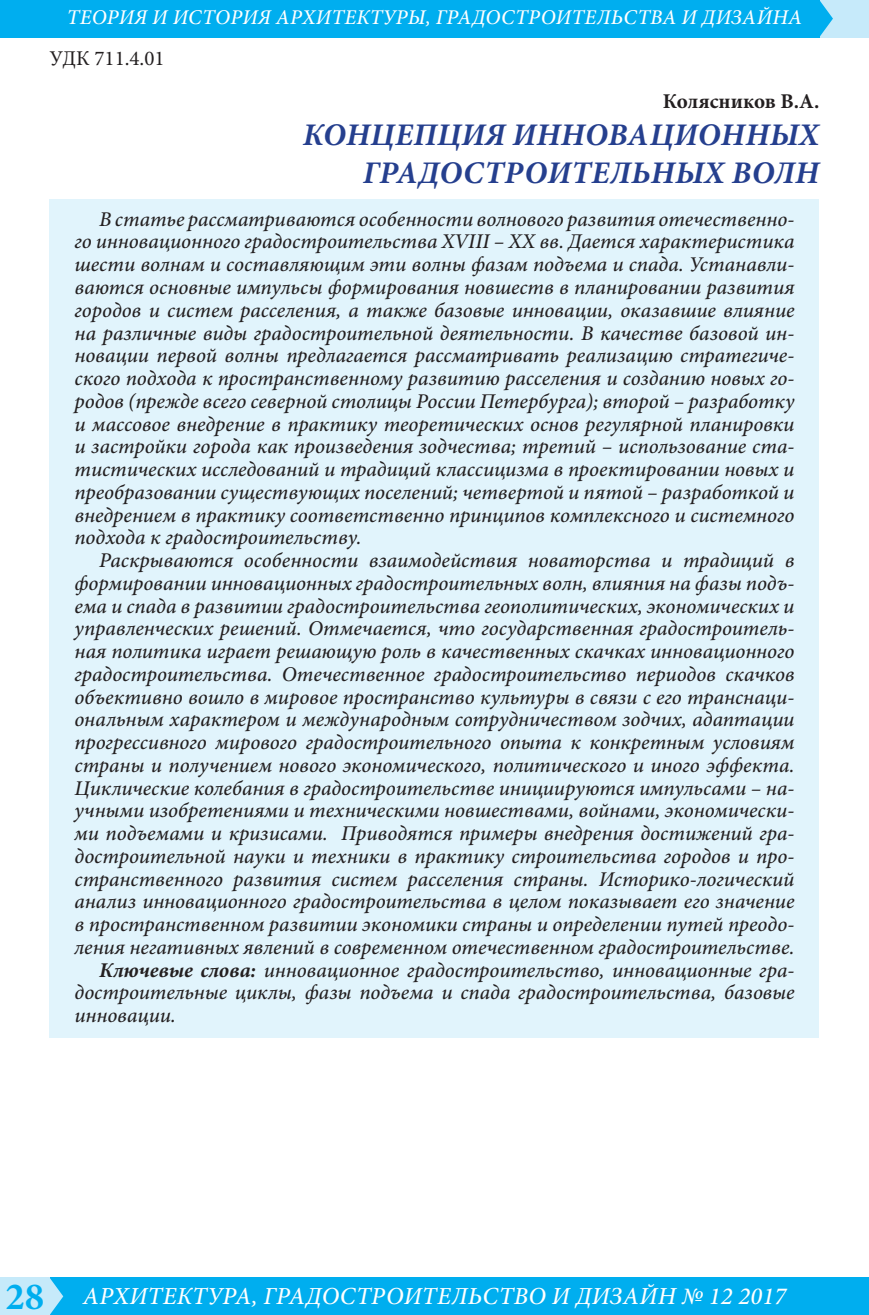
<style>
.page{position:relative;width:869px;height:1315px;background:#fff}
.page>*{position:absolute;margin:0;border:0;box-sizing:border-box;transform-origin:0 0}
.Заголовок{font:italic 700 31.5px/37.8px "Minion Pro";letter-spacing:.01em;color:#253f8e;text-align:right}
.Номер_страницы{font:italic 500 24.5px "Minion Pro";letter-spacing:.01em;color:#fff}
.Аннотация{font:italic 500 21px/22.8px "Minion Pro";color:#231f20;text-align:justify}
.t1{font:italic 500 21px "Minion Pro";letter-spacing:.01em;color:#fff}
.Автор{font:700 21px "Minion Pro";letter-spacing:-.005em;color:#231f20}
.УДК-ББК{font:21px "Minion Pro";color:#231f20}
.s1{font-weight:700}
.s2{font-weight:700;font-style:normal;font-size:38.5px;color:#00aeef}
</style>
<div class="page">
<div style="left:46px;top:1277px;width:822px;height:38px;background:#00aeef"></div>
<div style="left:819px;top:0;width:49px;height:37px;background:#c6eafa"></div>
<div style="left:0;top:1277px;width:50px;height:38px;background:#c6eafa"></div>
<div style="left:0;top:0;width:819px;height:37px;background:#00aeef"></div>
<svg style="left:50px;top:1278px;width:13px;height:37px"></svg>
<svg style="left:819px;top:0;width:13px;height:37px"></svg>
<div style="left:49px;top:199px;width:769px;height:838px;background:#e1f4fc"></div>
<p class="t1" style="left:67px;top:3px;width:736px">ТЕОРИЯ И ИСТОРИЯ АРХИТЕКТУРЫ, ГРАДОСТРОИТЕЛЬСТВА И ДИЗАЙНА</p>
<p class="УДК-ББК" style="left:50px;top:44px;width:116px">УДК 711.4.01</p>
<p class="Автор" style="left:662px;top:86px;width:158px">Колясников В.А.</p>
<p class="Заголовок" style="left:302px;top:116px;width:517px">КОНЦЕПЦИЯ ИННОВАЦИОННЫХ<br>ГРАДОСТРОИТЕЛЬНЫХ ВОЛН</p>
<p class="Аннотация" style="left:74px;top:207px;width:721px;text-indent:25px">В статье рассматриваются особенности волнового развития отечественно&shy;го инновационного градостроительства XVIII – XX вв. Дается характеристика шести волнам и составляющим эти волны фазам подъема и спада. Устанавли&shy;ваются основные импульсы формирования новшеств в планировании развития городов и систем расселения, а также базовые инновации, оказавшие влияние на различные виды градостроительной деятельности. В качестве базовой ин&shy;новации первой волны предлагается рассматривать реализацию стратегиче&shy;ского подхода к пространственному развитию расселения и созданию новых го&shy;родов (прежде всего северной столицы России Петербурга); второй – разработку и массовое внедрение в практику теоретических основ регулярной планировки и застройки города как произведения зодчества; третий – использование ста&shy;тистических исследований и традиций классицизма в проектировании новых и преобразовании существующих поселений; четвертой и пятой – разработкой и внедрением в практику соответственно принципов комплексного и системного подхода к градостроительству.</p>
<p class="Аннотация" style="left:74px;top:549px;width:721px;text-indent:25px">Раскрываются особенности взаимодействия новаторства и традиций в формировании инновационных градостроительных волн, влияния на фазы подъ&shy;ема и спада в развитии градостроительства геополитических, экономических и управленческих решений. Отмечается, что государственная градостроитель&shy;ная политика играет решающую роль в качественных скачках инновационного градостроительства. Отечественное градостроительство периодов скачков объективно вошло в мировое пространство культуры в связи с его транснаци&shy;ональным характером и международным сотрудничеством зодчих, адаптации прогрессивного мирового градостроительного опыта к конкретным условиям страны и получением нового экономического, политического и иного эффекта.<br>Циклические колебания в градостроительстве инициируются импульсами – на&shy;учными изобретениями и техническими новшествами, войнами, экономически&shy;ми подъемами и кризисами. Приводятся примеры внедрения достижений гра&shy;достроительной науки и техники в практику строительства городов и про&shy;странственного развития систем расселения страны. Историко-логический анализ инновационного градостроительства в целом показывает его значение в пространственном развитии экономики страны и определении путей преодо&shy;ления негативных явлений в современном отечественном градостроительстве.</p>
<p class="Аннотация" style="left:74px;top:958px;width:721px;text-indent:25px"><span class="s1">Ключевые слова:</span> инновационное градостроительство, инновационные гра&shy;достроительные циклы, фазы подъема и спада градостроительства, базовые инновации.</p>
<p class="Номер_страницы" style="left:6px;top:1279px;width:781px"><span class="s2">28</span> АРХИТЕКТУРА, ГРАДОСТРОИТЕЛЬСТВО И ДИЗАЙН № 12 2017</p>
</div>
